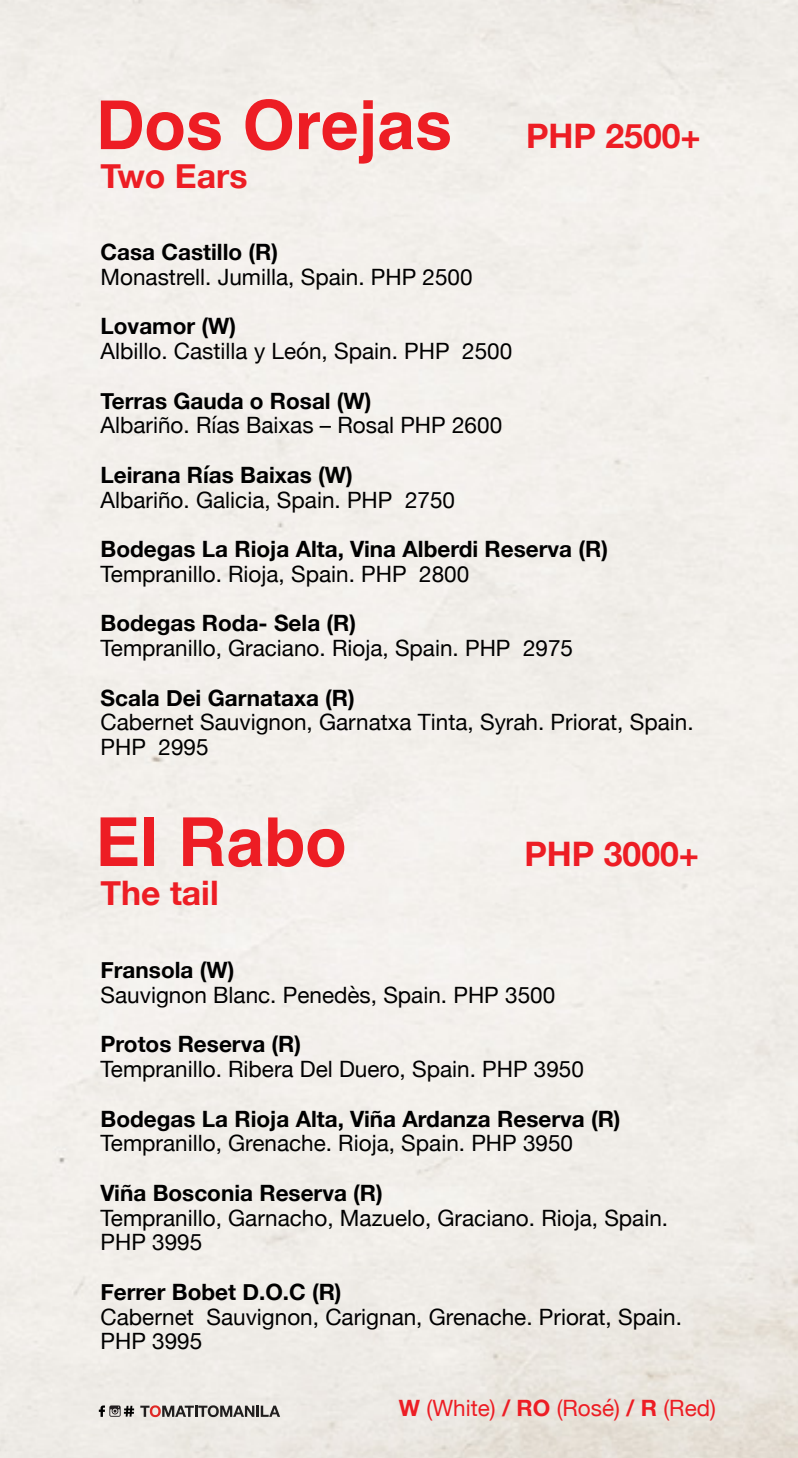
<style>
.page{position:relative;width:798px;height:1458px;background:#fff}
.page>*{position:absolute;margin:0;border:0;box-sizing:border-box;transform-origin:0 0}
.t1{font:700 67.5px "Helvetica";color:#ed1d24}
.t2{font:700 33.75px "Helvetica Neue";color:#ed1d24}
.t3{font:22.5px/24.8px "Helvetica Neue";color:#000}
.t4{font:700 22.5px "Helvetica Neue";color:#000}
.t5{font:22.5px "Helvetica Neue";color:#ed1d24}
.s1{font-weight:700}
</style>
<div class="page">
<svg style="left:140px;top:1405px;width:140px;height:12px;background:#948a87"></svg>
<svg style="left:99px;top:1405px;width:35px;height:12px"></svg>
<h1 class="t1" style="left:96px;top:71px;width:358px">Dos Orejas</h1>
<h2 class="t2" style="left:100px;top:150px;width:148px">Two Ears</h2>
<h2 class="t2" style="left:526px;top:109px;width:176px">PHP 2500+</h2>
<p class="t4" style="left:100px;top:235px;width:179px">Casa Castillo (R)</p>
<p class="t3" style="left:100px;top:266px;width:373px">Monastrell. Jumilla, Spain. PHP 2500</p>
<p class="t4" style="left:100px;top:309px;width:137px">Lovamor (W)</p>
<p class="t3" style="left:100px;top:340px;width:413px">Albillo. Castilla y León, Spain. PHP 2500</p>
<p class="t4" style="left:100px;top:383px;width:272px">Terras Gauda o Rosal (W)</p>
<p class="t3" style="left:100px;top:414px;width:403px">Albariño. Rías Baixas – Rosal PHP 2600</p>
<p class="t4" style="left:100px;top:457px;width:254px">Leirana Rías Baixas (W)</p>
<p class="t3" style="left:100px;top:489px;width:356px">Albariño. Galicia, Spain. PHP 2750</p>
<p class="t4" style="left:100px;top:532px;width:509px">Bodegas La Rioja Alta, Vina Alberdi Reserva (R)</p>
<p class="t3" style="left:100px;top:563px;width:370px">Tempranillo. Rioja, Spain. PHP 2800</p>
<p class="t4" style="left:100px;top:606px;width:257px">Bodegas Roda- Sela (R)</p>
<p class="t3" style="left:100px;top:637px;width:474px">Tempranillo, Graciano. Rioja, Spain. PHP 2975</p>
<p class="t4" style="left:100px;top:680px;width:256px">Scala Dei Garnataxa (R)</p>
<p class="t3" style="left:100px;top:711px;width:594px">Cabernet Sauvignon, Garnatxa Tinta, Syrah. Priorat, Spain.<br>PHP 2995</p>
<h1 class="t1" style="left:95px;top:788px;width:253px">El Rabo</h1>
<h2 class="t2" style="left:100px;top:867px;width:120px">The tail</h2>
<h2 class="t2" style="left:524px;top:827px;width:176px">PHP 3000+</h2>
<p class="t4" style="left:100px;top:953px;width:135px">Fransola (W)</p>
<p class="t3" style="left:100px;top:984px;width:456px">Sauvignon Blanc. Penedès, Spain. PHP 3500</p>
<p class="t4" style="left:100px;top:1027px;width:202px">Protos Reserva (R)</p>
<p class="t3" style="left:100px;top:1058px;width:485px">Tempranillo. Ribera Del Duero, Spain. PHP 3950</p>
<p class="t4" style="left:100px;top:1101px;width:521px">Bodegas La Rioja Alta, Viña Ardanza Reserva (R)</p>
<p class="t3" style="left:100px;top:1132px;width:474px">Tempranillo, Grenache. Rioja, Spain. PHP 3950</p>
<p class="t4" style="left:100px;top:1175px;width:284px">Viña Bosconia Reserva (R)</p>
<p class="t3" style="left:100px;top:1207px;width:569px">Tempranillo, Garnacho, Mazuelo, Graciano. Rioja, Spain.<br>PHP 3995</p>
<p class="t4" style="left:100px;top:1274px;width:242px">Ferrer Bobet D.O.C (R)</p>
<p class="t3" style="left:100px;top:1306px;width:582px">Cabernet Sauvignon, Carignan, Grenache. Priorat, Spain.<br>PHP 3995</p>
<p class="t5" style="left:399px;top:1392px;width:318px"><span class="s1">W</span> (White) <span class="s1">/ RO</span> (Rosé) <span class="s1">/ R</span> (Red)</p>
</div>
